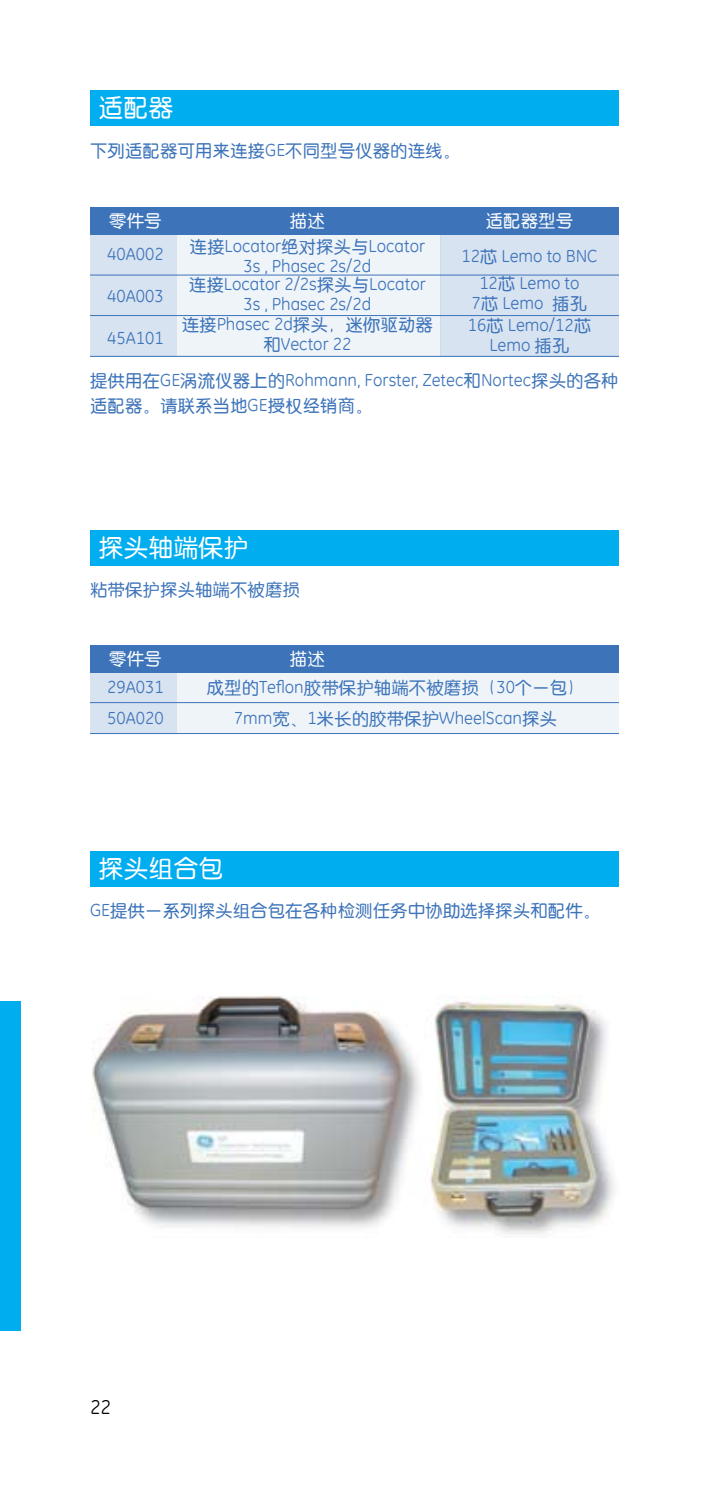
<style>
.page{position:relative;width:709px;height:1489px;background:#fff}
.page>*{position:absolute;margin:0;border:0;box-sizing:border-box;transform-origin:0 0}
.t1{font:25px "GEH Ye 3 gj";color:#fff}
.t2{font:20px "GE Inspira";color:#000}
.t3{font:17.5px/20.5px "GE Inspira";color:#3c73b9;text-align:center}
.t4{font:17.5px/29.2px "GEH Ye 3 gj";color:#3c73b9}
.t5{font:17.5px "GEH Ye 3 gj";color:#fff}
.s1{font-family:"GE Inspira"}
.s2{font-family:"GEH Ye 3 gj"}
.s3{color:#fff}
</style>
<div class="page">
<div style="left:90px;top:645px;width:529px;height:27px;background:#3c73b9"></div>
<div style="left:90px;top:672px;width:87px;height:61px;background:#d8e3f1"></div>
<div style="left:177px;top:672px;width:442px;height:61px;background:#eff4f9"></div>
<hr style="left:90px;top:702px;width:529px;height:1px;background:#3c73b9">
<hr style="left:90px;top:733px;width:529px;height:1px;background:#3c73b9">
<div style="left:0;top:1000px;width:20px;height:330px;background:#00adef"></div>
<div style="left:90px;top:90px;width:529px;height:35px;background:#00adef"></div>
<div style="left:90px;top:207px;width:529px;height:28px;background:#3c73b9"></div>
<div style="left:90px;top:235px;width:87px;height:121px;background:#d8e3f1"></div>
<div style="left:177px;top:235px;width:263px;height:121px;background:#eff4f9"></div>
<div style="left:440px;top:235px;width:179px;height:121px;background:#d8e3f1"></div>
<hr style="left:90px;top:274px;width:529px;height:1px;background:#3c73b9">
<hr style="left:90px;top:315px;width:529px;height:1px;background:#3c73b9">
<hr style="left:90px;top:356px;width:529px;height:1px;background:#3c73b9">
<div style="left:90px;top:530px;width:529px;height:35px;background:#00adef"></div>
<div style="left:90px;top:850px;width:529px;height:36px;background:#00adef"></div>
<img style="left:92px;top:995px;width:522px;height:239px">
<h1 class="t1" style="left:99px;top:95px;width:76px">适配器</h1>
<p class="t4" style="left:90px;top:136px;width:372px">下列适配器可用来连接<span class="s1">GE</span>不同型号仪器的连线。</p>
<p class="t5" style="left:290px;top:212px;width:36px">描述</p>
<p class="t3" style="left:190px;top:235px;width:237px"><span class="s2">连接</span>Locator<span class="s2">绝对探头与</span>Locator<br>3s , Phasec 2s/2d</p>
<p class="t3" style="left:189px;top:273px;width:238px"><span class="s2">连接</span>Locator 2/2s<span class="s2">探头与</span>Locator<br>3s , Phasec 2s/2d</p>
<p class="t4" style="left:182px;top:311px;width:253px">连接<span class="s1">Phasec 2d</span>探头，迷你驱动器</p>
<p class="t3" style="left:263px;top:334px;width:89px"><span class="s2">和</span>Vector 22</p>
<p class="t5" style="left:109px;top:212px;width:54px">零件号</p>
<p class="t5" style="left:485px;top:212px;width:89px">适配器型号</p>
<p class="t4" style="left:107px;top:240px;width:58px">40A002</p>
<p class="t3" style="left:461px;top:246px;width:138px">12<span class="s2">芯</span> Lemo to BNC</p>
<p class="t3" style="left:468px;top:272px;width:125px">12<span class="s2">芯</span> Lemo to<br>7<span class="s2">芯</span> Lemo <span class="s2">插孔<br></span>16<span class="s2">芯</span> Lemo/12<span class="s2">芯<br></span>Lemo <span class="s2">插孔</span></p>
<p class="t3" style="left:90px;top:369px;width:530px"><span class="s2">提供用在</span>GE<span class="s2">涡流仪器上的</span>Rohmann, Forster, Zetec<span class="s2">和</span>Nortec<span class="s2">探头的各种</span></p>
<p class="t4" style="left:90px;top:391px;width:284px">适配器。请联系当地<span class="s1">GE</span>授权经销商。</p>
<p class="t4" style="left:107px;top:283px;width:58px">40A003</p>
<p class="t4" style="left:107px;top:324px;width:58px">45A101</p>
<h1 class="t1" style="left:99px;top:535px;width:151px">探头轴端保护</h1>
<p class="t4" style="left:90px;top:575px;width:211px">粘带保护探头轴端不被磨损</p>
<p class="t5" style="left:109px;top:649px;width:54px">零件号</p>
<p class="t3" style="left:107px;top:671px;width:58px;line-height:30.8px;text-align:left">29A031<br>50A020</p>
<p class="t4" style="left:207px;top:644px;width:380px;text-indent:83px"><span class="s3">描述<br></span>成型的<span class="s1">Teflon</span>胶带保护轴端不被磨损（<span class="s1">30</span>个一包）</p>
<p class="t3" style="left:234px;top:707px;width:325px">7mm<span class="s2">宽、</span>1<span class="s2">米长的胶带保护</span>WheelScan<span class="s2">探头</span></p>
<h1 class="t1" style="left:99px;top:855px;width:126px">探头组合包</h1>
<p class="t4" style="left:90px;top:896px;width:512px"><span class="s1">GE</span>提供一系列探头组合包在各种检测任务中协助选择探头和配件。</p>
<p class="t2" style="left:90px;top:1393px;width:23px">22</p>
</div>
